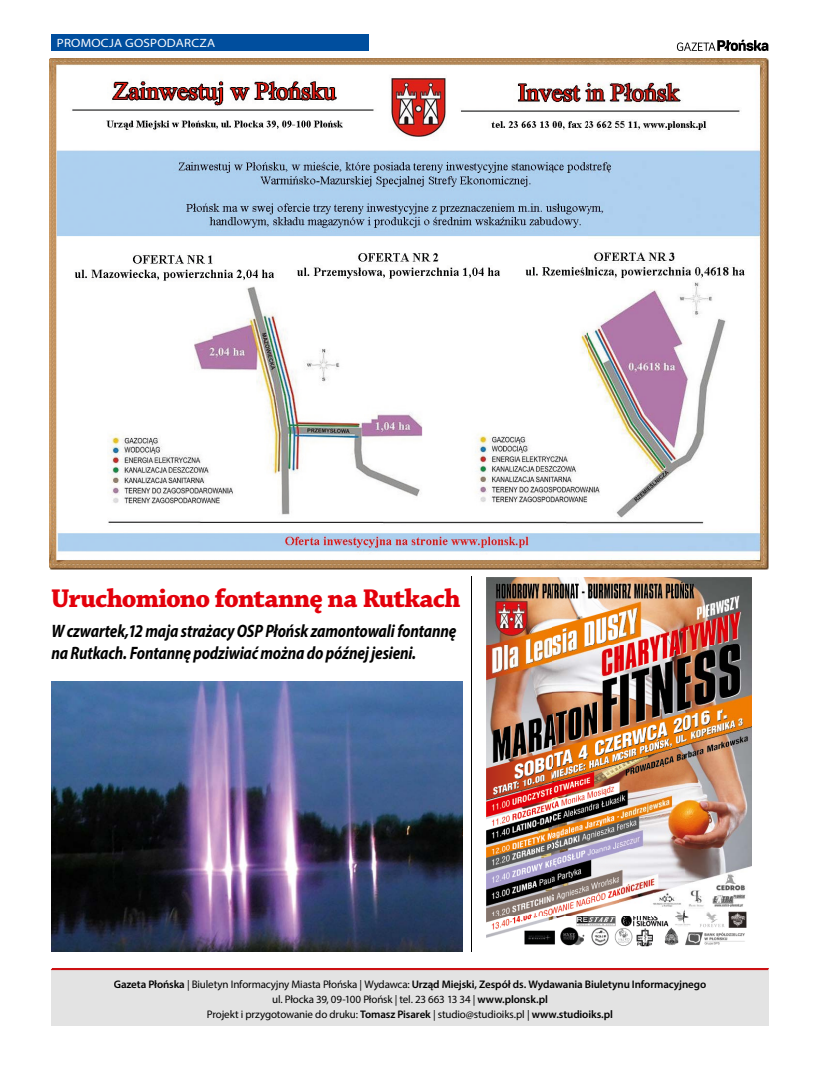
<style>
.page{position:relative;width:820px;height:1078px;background:#fff}
.page>*{position:absolute;margin:0;border:0;box-sizing:border-box;transform-origin:0 0}
.t1{font:700 27px "Chaparral Pro";letter-spacing:-.03em;color:#e3000b}
.t2{font:italic 700 semi-condensed 18px/22.5px "Myriad Pro";letter-spacing:-.01em;color:#000;scale:.9 1}
.t3{font:semi-expanded 12px "Myriad Pro";letter-spacing:.02em;color:#fff}
.t4{font:11px/15px "Myriad Pro";letter-spacing:-.015em;color:#000;text-align:center}
.s1{font-weight:600}
</style>
<div class="page">
<svg style="left:676px;top:40px;width:92px;height:11px"></svg>
<div style="left:51px;top:968px;width:717px;height:57px;background:#e3e3e3"></div>
<svg style="left:51px;top:968px;width:718px;height:2px"></svg>
<img style="left:50px;top:58px;width:718px;height:511px">
<div style="left:51px;top:35px;width:317px;height:16px;background:#004e9e"></div>
<img style="left:486px;top:577px;width:265px;height:370px">
<img style="left:51px;top:681px;width:411px;height:270px">
<hr style="left:470px;top:576px;width:1px;height:375px;background:#000">
<p class="t3" style="left:57px;top:36px;width:160px">PROMOCJA GOSPODARCZA</p>
<h1 class="t1" style="left:51px;top:582px;width:410px">Uruchomiono fontannę na Rutkach</h1>
<h2 class="t2" style="left:51px;top:619px;width:451px">W czwartek,12 maja strażacy OSP Płońsk zamontowali fontannę na Rutkach. Fontannę podziwiać można do późnej jesieni.</h2>
<p class="t4" style="left:114px;top:976px;width:593px"><span class="s1">Gazeta Płońska</span> | Biuletyn Informacyjny Miasta Płońska | Wydawca: <span class="s1">Urząd Miejski, Zespół ds. Wydawania Biuletynu Informacyjnego </span>ul. Płocka 39, 09-100 Płońsk | tel. 23 663 13 34 | <span class="s1">www.plonsk.pl<br></span>Projekt i przygotowanie do druku: <span class="s1">Tomasz Pisarek</span> | studio@studioiks.pl | <span class="s1">www.studioiks.pl</span></p>
</div>
